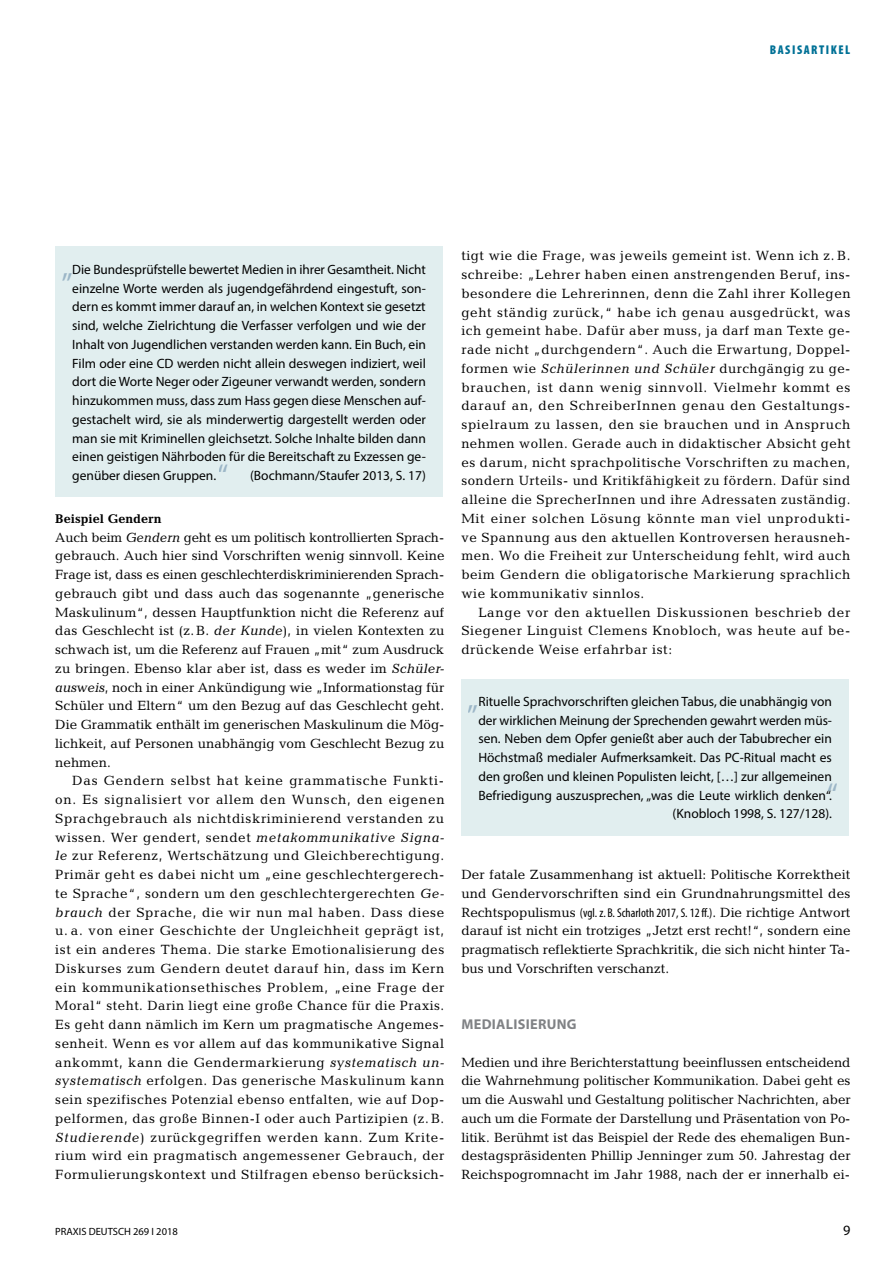
<style>
.page{position:relative;width:893px;height:1263px;background:#fff}
.page>*{position:absolute;margin:0;border:0;box-sizing:border-box;transform-origin:0 0}
.t1{font:31.5px "Myriad Pro";color:#b1c4d5}
.t2{font:700 14.25px "Myriad Pro";letter-spacing:.02em;color:#808285}
.t3{font:14.25px "Myriad Pro";color:#000}
.t4{font:13.5px/18.8px "Candida Std";letter-spacing:.04em;color:#000;text-align:justify}
.t5{font:13.5px/18.8px "Myriad Pro";color:#000;text-align:right}
.t6{font:700 12.75px "Candida Std";color:#000}
.t7{font:900 condensed 12.75px "Myriad Pro";letter-spacing:.12em;color:#007196}
.t8{font:10.5px "Myriad Pro";color:#000}
.s1{font-style:italic}
.s2{font-family:"Myriad Pro";font-stretch:condensed;font-size:12.75px}
</style>
<div class="page">
<div style="left:461px;top:679px;width:388px;height:156px;background:#e1eeef"></div>
<div style="left:55px;top:247px;width:388px;height:250px;background:#e1eeef"></div>
<p class="t7" style="left:770px;top:43px;width:82px">BASISARTIKEL</p>
<p class="t5" style="left:72px;top:260px;width:355px;text-align:justify">Die Bundesprüfstelle bewertet Medien in ihrer Gesamtheit. Nicht einzelne Worte werden als jugendgefährdend eingestuft, son&shy;dern es kommt immer darauf an, in welchen Kontext sie gesetzt sind, welche Zielrichtung die Verfasser verfolgen und wie der Inhalt von Jugendlichen verstanden werden kann. Ein Buch, ein Film oder eine CD werden nicht allein deswegen indiziert, weil dort die Worte Neger oder Zigeuner verwandt werden, sondern hinzukommen muss, dass zum Hass gegen diese Menschen auf&shy;gestachelt wird, sie als minderwertig dargestellt werden oder man sie mit Kriminellen gleichsetzt. Solche Inhalte bilden dann einen geistigen Nährboden für die Bereitschaft zu Exzessen ge&shy;genüber diesen Gruppen.</p>
<h1 class="t1" style="left:62px;top:247px;width:13px">„</h1>
<h1 class="t1" style="left:218px;top:456px;width:13px">“</h1>
<p class="t5" style="left:250px;top:466px;width:177px">(Bochmann/Staufer 2013, S. 17)</p>
<p class="t6" style="left:55px;top:511px;width:108px">Beispiel Gendern</p>
<p class="t4" style="left:55px;top:528px;width:391px">Auch beim <span class="s1">Gendern</span> geht es um politisch kontrollierten Sprach&shy;gebrauch. Auch hier sind Vorschriften wenig sinnvoll. Keine Frage ist, dass es einen geschlechterdiskriminierenden Sprach&shy;gebrauch gibt und dass auch das sogenannte „generische Maskulinum“, dessen Hauptfunktion nicht die Referenz auf das Geschlecht ist (z.B. <span class="s1">der Kunde</span>), in vielen Kontexten zu schwach ist, um die Referenz auf Frauen „mit“ zum Ausdruck zu bringen. Ebenso klar aber ist, dass es weder im <span class="s1">Schüler&shy;ausweis</span>, noch in einer Ankündigung wie „Informationstag für Schüler und Eltern“ um den Bezug auf das Geschlecht geht.<br>Die Grammatik enthält im generischen Maskulinum die Mög&shy;lichkeit, auf Personen unabhängig vom Geschlecht Bezug zu nehmen.</p>
<p class="t4" style="left:55px;top:771px;width:391px;text-indent:17px">Das Gendern selbst hat keine grammatische Funkti&shy;on. Es signalisiert vor allem den Wunsch, den eigenen Sprachgebrauch als nichtdiskriminierend verstanden zu wissen. Wer gendert, sendet <span class="s1">metakommunikative Signa&shy;le</span> zur Referenz, Wertschätzung und Gleichberechtigung.<br>Primär geht es dabei nicht um „eine geschlechtergerech&shy;te Sprache“, sondern um den geschlechtergerechten <span class="s1">Ge&shy;brauch</span> der Sprache, die wir nun mal haben. Dass diese u. a. von einer Geschichte der Ungleichheit geprägt ist, ist ein anderes Thema. Die starke Emotionalisierung des Diskurses zum Gendern deutet darauf hin, dass im Kern ein kommunikationsethisches Problem, „eine Frage der Moral“ steht. Darin liegt eine große Chance für die Praxis.<br>Es geht dann nämlich im Kern um pragmatische Angemes&shy;senheit. Wenn es vor allem auf das kommunikative Signal ankommt, kann die Gendermarkierung <span class="s1">systematisch un&shy;systematisch</span> erfolgen. Das generische Maskulinum kann sein spezifisches Potenzial ebenso entfalten, wie auf Dop&shy;pelformen, das große Binnen-I oder auch Partizipien (z. B.<br><span class="s1">Studierende</span>) zurückgegriffen werden kann. Zum Krite&shy;rium wird ein pragmatisch angemessener Gebrauch, der Formulierungskontext und Stilfragen ebenso berücksich-</p>
<p class="t4" style="left:461px;top:246px;width:391px;text-align:left">tigt wie die Frage, was jeweils gemeint ist. Wenn ich z. B. schreibe: „Lehrer haben einen anstrengenden Beruf, ins&shy;besondere die Lehrerinnen, denn die Zahl ihrer Kollegen geht ständig zurück,“ habe ich genau ausgedrückt, was ich gemeint habe. Dafür aber muss, ja darf man Texte ge&shy;rade nicht „durchgendern“. Auch die Erwartung, Doppel&shy;formen wie <span class="s1">Schülerinnen und Schüler</span> durchgängig zu ge&shy;brauchen, ist dann wenig sinnvoll. Vielmehr kommt es darauf an, den SchreiberInnen genau den Gestaltungs&shy;spielraum zu lassen, den sie brauchen und in Anspruch nehmen wollen. Gerade auch in didaktischer Absicht geht es darum, nicht sprachpolitische Vorschriften zu machen, sondern Urteils- und Kritikfähigkeit zu fördern. Dafür sind alleine die SprecherInnen und ihre Adressaten zuständig.<br>Mit einer solchen Lösung könnte man viel unprodukti&shy;ve Spannung aus den aktuellen Kontroversen herausneh&shy;men. Wo die Freiheit zur Unterscheidung fehlt, wird auch beim Gendern die obligatorische Markierung sprachlich wie kommunikativ sinnlos.</p>
<p class="t4" style="left:461px;top:603px;width:390px;text-indent:17px">Lange vor den aktuellen Diskussionen beschrieb der Siegener Linguist Clemens Knobloch, was heute auf be&shy;drückende Weise erfahrbar ist:</p>
<p class="t5" style="left:478px;top:692px;width:355px">Rituelle Sprachvorschriften gleichen Tabus, die unabhängig von der wirklichen Meinung der Sprechenden gewahrt werden müs&shy;sen. Neben dem Opfer genießt aber auch der Tabubrecher ein Höchstmaß medialer Aufmerksamkeit. Das PC-Ritual macht es den großen und kleinen Populisten leicht, […] zur allgemeinen Befriedigung auszusprechen, „was die Leute wirklich denken“. (Knobloch 1998, S. 127/128).</p>
<h1 class="t1" style="left:468px;top:679px;width:13px">„</h1>
<h1 class="t1" style="left:826px;top:775px;width:13px">“</h1>
<p class="t4" style="left:461px;top:865px;width:391px">Der fatale Zusammenhang ist aktuell: Politische Korrektheit und Gendervorschriften sind ein Grundnahrungsmittel des Rechtspopulismus <span class="s2">(vgl. z. B. Scharloth 2017, S. 12ff.)</span>. Die richtige Antwort darauf ist nicht ein trotziges „Jetzt erst recht!“, sondern eine pragmatisch reflektierte Sprachkritik, die sich nicht hinter Ta&shy;bus und Vorschriften verschanzt.</p>
<p class="t2" style="left:461px;top:1015px;width:117px">MEDIALISIERUNG</p>
<p class="t4" style="left:461px;top:1053px;width:391px">Medien und ihre Berichterstattung beeinflussen entscheidend die Wahrnehmung politischer Kommunikation. Dabei geht es um die Auswahl und Gestaltung politischer Nachrichten, aber auch um die Formate der Darstellung und Präsentation von Po&shy;litik. Berühmt ist das Beispiel der Rede des ehemaligen Bun&shy;destagspräsidenten Phillip Jenninger zum 50. Jahrestag der Reichspogromnacht im Jahr 1988, nach der er innerhalb ei-</p>
<p class="t8" style="left:55px;top:1225px;width:124px">PRAXIS DEUTSCH 269 I 2018</p>
<p class="t3" style="left:843px;top:1222px;width:9px">9</p>
</div>
